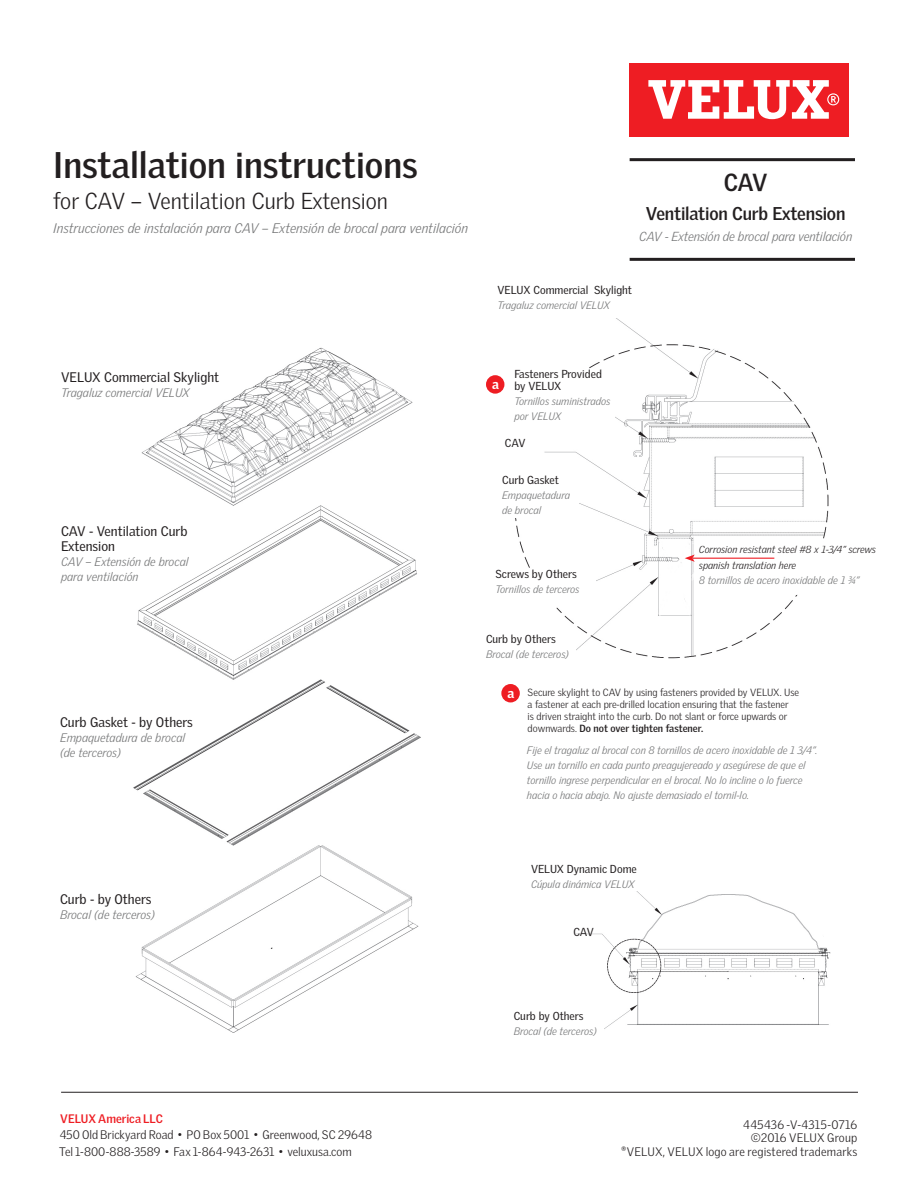
<style>
.page{position:relative;width:918px;height:1188px;background:#fff}
.page>*{position:absolute;margin:0;border:0;box-sizing:border-box;transform-origin:0 0}
.t1{font:700 36px "Velux Gothic";color:#231f20}
.t2{font:700 24px "Velux Gothic";color:#231f20}
.t3{font:300 22.5px "Velux Gothic";color:#231f20}
.t4{font:700 18px "Velux Gothic";letter-spacing:-.01em;color:#231f20}
.t5{font:13.5px/15px "Velux Gothic";color:#231f20}
.t6{font:italic 300 13.5px "Velux Gothic";color:#767778}
.t7{font:900 13.2px "Velux Gothic";color:#fff}
.t8{font:italic 300 12.75px "Velux Gothic";letter-spacing:-.01em;color:#767778}
.t9{font:300 12px/13.5px "Velux Gothic";letter-spacing:.005em;color:#231f20}
.t10{font:italic 300 12px/15px "Velux Gothic";color:#767778}
.t11{font:700 12px "Velux Gothic";color:#ee1d23}
.t12{font:11.25px/12px "Velux Gothic";color:#231f20}
.t13{font:italic 300 10.5px/15px "Velux Gothic";color:#767778}
.t14{font:300 10.2px/12px "Velux Gothic";color:#231f20}
.t15{font:italic 300 10.2px/15.5px "Velux Gothic";color:#231f20}
.s1{font-weight:700}
</style>
<div class="page">
<img style="left:486px;top:318px;width:343px;height:341px">
<div style="left:630px;top:63px;width:219px;height:73px;background:#ee1d23"></div>
<svg style="left:648px;top:80px;width:191px;height:39px"></svg>
<hr style="left:630px;top:158px;width:225px;height:3px;background:#231f20">
<hr style="left:630px;top:258px;width:225px;height:3px;background:#231f20">
<hr style="left:61px;top:1092px;width:797px;height:1px;background:#231f20">
<img style="left:133px;top:347px;width:288px;height:686px">
<img style="left:575px;top:891px;width:256px;height:138px">
<div style="left:514px;top:1012px;width:89px;height:38px;background:#fff"></div>
<div style="left:514px;top:369px;width:101px;height:56px;background:#fff"></div>
<div style="left:502px;top:476px;width:77px;height:42px;background:#fff"></div>
<div style="left:495px;top:569px;width:101px;height:32px;background:#fff"></div>
<div style="left:486px;top:635px;width:90px;height:25px;background:#fff"></div>
<div style="left:486px;top:375px;width:18px;height:19px;background:#ee1d23;border-radius:50%"></div>
<div style="left:501px;top:684px;width:19px;height:18px;background:#ee1d23;border-radius:50%"></div>
<div style="left:697px;top:543px;width:187px;height:50px;background:#fff"></div>
<hr style="left:692px;top:558px;width:82px;height:1px;background:#ee1d23">
<svg style="left:685px;top:555px;width:10px;height:7px"></svg>
<h1 class="t1" style="left:53px;top:142px;width:366px">Installation instructions</h1>
<h3 class="t3" style="left:53px;top:187px;width:336px">for CAV – Ventilation Curb Extension</h3>
<p class="t6" style="left:53px;top:220px;width:416px">Instrucciones de instalación para CAV – Extensión de brocal para ventilación</p>
<h2 class="t2" style="left:724px;top:168px;width:45px">CAV</h2>
<h3 class="t4" style="left:646px;top:202px;width:201px">Ventilation Curb Extension</h3>
<p class="t8" style="left:639px;top:229px;width:215px">CAV - Extensión de brocal para ventilación</p>
<p class="t12" style="left:498px;top:284px;width:136px">VELUX Commercial Skylight</p>
<p class="t13" style="left:498px;top:298px;width:114px">Tragaluz comercial VELUX</p>
<p class="t5" style="left:61px;top:370px;width:160px">VELUX Commercial Skylight</p>
<p class="t10" style="left:61px;top:385px;width:130px">Tragaluz comercial VELUX</p>
<p class="t5" style="left:61px;top:523px;width:128px">CAV - Ventilation Curb<br>Extension</p>
<p class="t10" style="left:61px;top:554px;width:129px">CAV – Extensión de brocal para ventilación</p>
<p class="t5" style="left:60px;top:714px;width:134px">Curb Gasket - by Others</p>
<p class="t10" style="left:60px;top:730px;width:127px">Empaquetadura de brocal (de terceros)</p>
<p class="t12" style="left:514px;top:368px;width:89px">Fasteners Provided by VELUX</p>
<p class="t13" style="left:514px;top:394px;width:98px">Tornillos suministrados por VELUX</p>
<p class="t12" style="left:505px;top:437px;width:22px">CAV</p>
<p class="t12" style="left:502px;top:474px;width:58px">Curb Gasket</p>
<p class="t13" style="left:502px;top:488px;width:69px">Empaquetadura de brocal</p>
<p class="t7" style="left:492px;top:376px;width:8px">a</p>
<p class="t12" style="left:495px;top:567px;width:83px">Screws by Others</p>
<p class="t13" style="left:495px;top:581px;width:86px">Tornillos de terceros</p>
<p class="t12" style="left:486px;top:633px;width:71px">Curb by Others</p>
<p class="t13" style="left:486px;top:647px;width:84px">Brocal (de terceros)</p>
<p class="t15" style="left:699px;top:542px;width:179px">Corrosion resistant steel #8 x 1-3/4” screws spanish translation here</p>
<p class="t13" style="left:699px;top:572px;width:162px">8 tornillos de acero inoxidable de 1 ¾”</p>
<p class="t7" style="left:508px;top:685px;width:8px">a</p>
<p class="t14" style="left:528px;top:686px;width:273px">Secure skylight to CAV by using fasteners provided by VELUX. Use a fastener at each pre-drilled location ensuring that the fastener<br>is driven straight into the curb. Do not slant or force upwards or downwards. <span class="s1">Do not over tighten fastener.</span></p>
<p class="t13" style="left:527px;top:743px;width:292px">Fije el tragaluz al brocal con 8 tornillos de acero inoxidable de 1 3/4”.<br>Use un tornillo en cada punto preagujereado y asegúrese de que el tornillo ingrese perpendicular en el brocal. No lo incline o lo fuerce hacia o hacia abajo. No ajuste demasiado el tornil-lo.</p>
<p class="t5" style="left:60px;top:891px;width:93px">Curb - by Others</p>
<p class="t10" style="left:60px;top:907px;width:96px">Brocal (de terceros)</p>
<p class="t12" style="left:531px;top:863px;width:107px">VELUX Dynamic Dome</p>
<p class="t13" style="left:531px;top:877px;width:105px">Cúpula dinámica VELUX</p>
<p class="t12" style="left:573px;top:925px;width:22px">CAV</p>
<p class="t12" style="left:514px;top:1010px;width:71px">Curb by Others</p>
<p class="t13" style="left:514px;top:1024px;width:84px">Brocal (de terceros)</p>
<p class="t11" style="left:60px;top:1111px;width:104px">VELUX America LLC</p>
<p class="t9" style="left:59px;top:1127px;width:314px;line-height:16.5px">450 Old Brickyard Road • PO Box 5001 • Greenwood, SC 29648<br>Tel 1-800-888-3589 • Fax 1-864-943-2631 • veluxusa.com</p>
<p class="t9" style="left:621px;top:1118px;width:237px;text-align:right">445436 -V-4315-0716<br>©2016 VELUX Group<br>®VELUX, VELUX logo are registered trademarks</p>
</div>
